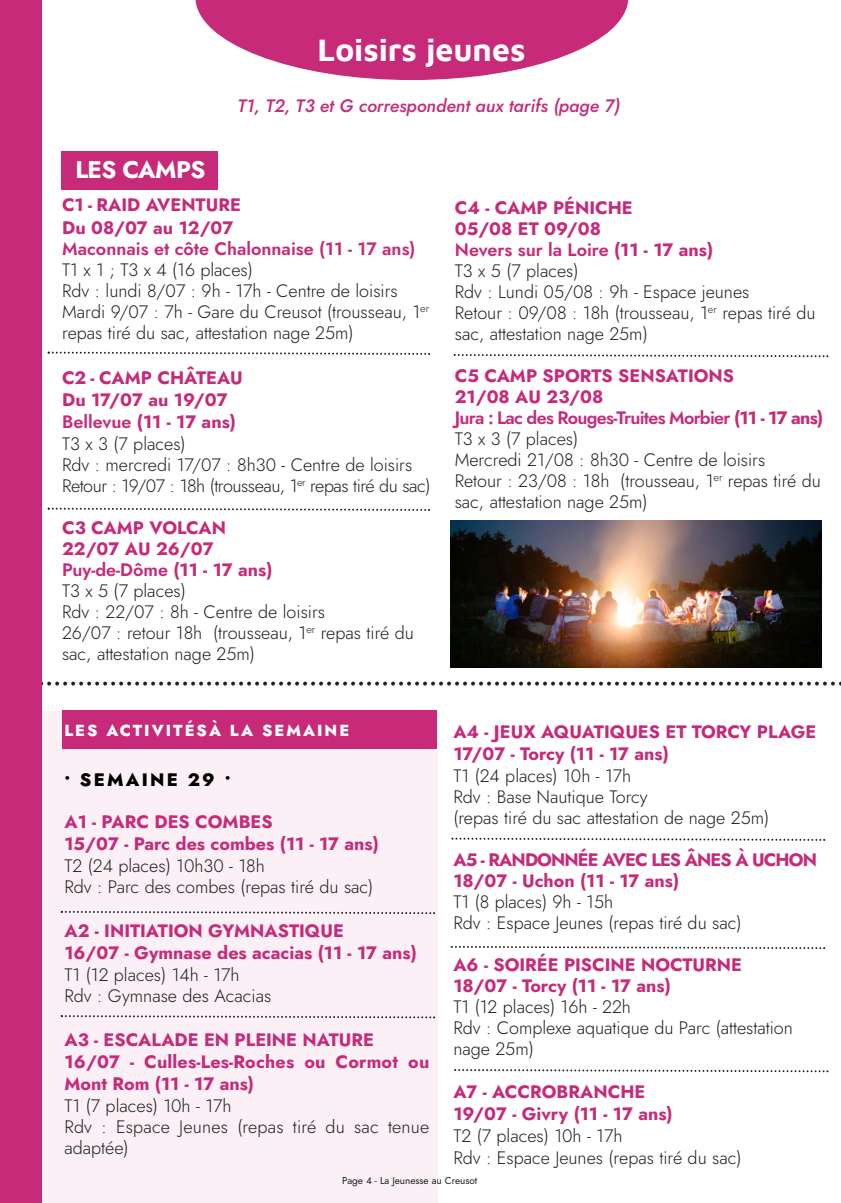
<style>
.page{position:relative;width:841px;height:1203px;background:#fff}
.page>*{position:absolute;margin:0;border:0;box-sizing:border-box;transform-origin:0 0}
.t1{font:700 32px "Maven Pro";color:#fff}
.t2{font:700 24px "Jost";letter-spacing:-.025em;color:#fff}
.t3{font:300 18px/21px "Jost";color:#231f20}
.t4{font:700 18px/22px "Jost";color:#c62a79}
.t5{font:600 18px "Jost";color:#c62a79}
.t6{font:300 18px/21px "Jost";letter-spacing:-.025em;color:#231f20}
.t7{font:600 18px "Jost";letter-spacing:-.04em;color:#c62a79}
.t8{font:italic 500 18px "Jost";color:#c62a79}
.t9{font:700 18px "Jost";letter-spacing:-.05em;color:#c62a79}
.t10{font:800 18px "Jost";letter-spacing:.125em;color:#000}
.t11{font:800 16px "Jost";letter-spacing:.125em;color:#fff}
.t12{font:10px "Jost";color:#231f20}
.s1{font-weight:600}
.s2{font-weight:700}
</style>
<div class="page">
<svg style="left:42px;top:681px;width:799px;height:4px"></svg>
<div style="left:0;top:0;width:42px;height:1203px;background:#c62a79"></div>
<div style="left:0;top:711px;width:437px;height:492px;background:#c62a79;opacity:.07"></div>
<svg style="left:195px;top:0;width:433px;height:80px"></svg>
<div style="left:62px;top:152px;width:156px;height:38px;background:#c62a79"></div>
<svg style="left:453px;top:354px;width:375px;height:4px"></svg>
<div style="left:62px;top:711px;width:375px;height:38px;background:#c62a79"></div>
<svg style="left:451px;top:837px;width:374px;height:4px"></svg>
<svg style="left:450px;top:945px;width:375px;height:5px"></svg>
<svg style="left:47px;top:507px;width:383px;height:4px"></svg>
<svg style="left:47px;top:351px;width:383px;height:4px"></svg>
<img style="left:450px;top:521px;width:372px;height:146px">
<svg style="left:454px;top:1069px;width:374px;height:4px"></svg>
<svg style="left:60px;top:910px;width:375px;height:5px"></svg>
<svg style="left:60px;top:1014px;width:375px;height:5px"></svg>
<p class="t1" style="left:317px;top:30px;width:209px">Loisirs jeunes</p>
<p class="t8" style="left:237px;top:93px;width:384px">T1, T2, T3 et G correspondent aux tarifs (page 7)</p>
<p class="t2" style="left:75px;top:153px;width:131px">LES CAMPS</p>
<p class="t4" style="left:62px;top:194px;width:180px">C1 - RAID AVENTURE</p>
<p class="t4" style="left:62px;top:217px;width:173px">DU 08/07 AU 12/07</p>
<p class="t5" style="left:62px;top:236px;width:355px">Maconnais et côte Chalonnaise (11 - 17 ans)</p>
<p class="t3" style="left:62px;top:259px;width:192px">T1 x 1 ; T3 x 4 (16 places)</p>
<p class="t3" style="left:62px;top:281px;width:337px">Rdv : lundi 8/07 : 9h - 17h - Centre de loisirs</p>
<p class="t3" style="left:62px;top:302px;width:369px">Mardi 9/07 : 7h - Gare du Creusot (trousseau, 1<sup>er </sup>repas tiré du sac, attestation nage 25m)</p>
<p class="t4" style="left:62px;top:367px;width:182px">C2 - CAMP CHÂTEAU</p>
<p class="t4" style="left:62px;top:389px;width:167px">DU 17/07 AU 19/07</p>
<p class="t4" style="left:62px;top:411px;width:175px"><span class="s1">Bellevue</span> (11 - 17 ANS)</p>
<p class="t3" style="left:62px;top:433px;width:125px">T3 x 3 (7 places)</p>
<p class="t6" style="left:62px;top:455px;width:370px">Rdv : mercredi 17/07 : 8h30 - Centre de loisirs<br>Retour : 19/07 : 18h (trousseau, 1<sup>er</sup> repas tiré du sac)</p>
<p class="t4" style="left:62px;top:517px;width:166px">C3 CAMP VOLCAN</p>
<p class="t4" style="left:62px;top:538px;width:153px">22/07 AU 26/07</p>
<p class="t5" style="left:62px;top:557px;width:212px">Puy-de-Dôme <span class="s2">(11 - 17 ANS)</span></p>
<p class="t3" style="left:62px;top:580px;width:125px">T3 x 5 (7 places)</p>
<p class="t3" style="left:62px;top:602px;width:265px">Rdv : 22/07 : 8h - Centre de loisirs</p>
<p class="t3" style="left:62px;top:623px;width:353px">26/07 : retour 18h (trousseau, 1<sup>er</sup> repas tiré du sac, attestation nage 25m)</p>
<p class="t4" style="left:455px;top:197px;width:179px">C4 - CAMP PÉNICHE</p>
<p class="t4" style="left:455px;top:218px;width:148px">05/08 ET 09/08</p>
<p class="t5" style="left:455px;top:237px;width:260px">Nevers sur la Loire <span class="s2">(11 - 17 ANS)</span></p>
<p class="t3" style="left:455px;top:260px;width:125px">T3 x 5 (7 places)</p>
<p class="t3" style="left:455px;top:281px;width:296px">Rdv : Lundi 05/08 : 9h - Espace jeunes</p>
<p class="t3" style="left:455px;top:302px;width:362px">Retour : 09/08 : 18h (trousseau, 1<sup>er</sup> repas tiré du sac, attestation nage 25m)</p>
<p class="t4" style="left:455px;top:365px;width:281px">C5 CAMP SPORTS SENSATIONS</p>
<p class="t4" style="left:455px;top:386px;width:150px">21/08 AU 23/08</p>
<p class="t7" style="left:455px;top:405px;width:370px">Jura : Lac des Rouges-Truites Morbier <span class="s2">(11 - 17 ANS)</span></p>
<p class="t3" style="left:455px;top:428px;width:125px">T3 x 3 (7 places)</p>
<p class="t3" style="left:455px;top:449px;width:312px">Mercredi 21/08 : 8h30 - Centre de loisirs</p>
<p class="t3" style="left:455px;top:470px;width:368px">Retour : 23/08 : 18h (trousseau, 1<sup>er</sup> repas tiré du sac, attestation nage 25m)</p>
<p class="t11" style="left:64px;top:719px;width:286px">LES ACTIVITÉSÀ LA SEMAINE</p>
<p class="t10" style="left:64px;top:767px;width:167px">• SEMAINE 29 •</p>
<p class="t4" style="left:64px;top:811px;width:210px">A1 - PARC DES COMBES</p>
<p class="t4" style="left:64px;top:833px;width:316px">15/07 - PARC DES COMBES (11 - 17 ANS)</p>
<p class="t3" style="left:64px;top:855px;width:202px">T2 (24 places) 10h30 - 18h</p>
<p class="t3" style="left:64px;top:876px;width:310px">Rdv : Parc des combes (repas tiré du sac)</p>
<p class="t4" style="left:64px;top:920px;width:281px">A2 - INITIATION GYMNASTIQUE</p>
<p class="t4" style="left:64px;top:942px;width:354px">16/07 - GYMNASE DES ACACIAS (11 - 17 ANS)</p>
<p class="t3" style="left:64px;top:964px;width:177px">T1 (12 places) 14h - 17h</p>
<p class="t3" style="left:64px;top:985px;width:208px">Rdv : Gymnase des Acacias</p>
<p class="t4" style="left:64px;top:1029px;width:311px">A3 - ESCALADE EN PLEINE NATURE</p>
<p class="t4" style="left:64px;top:1051px;width:366px">16/07 - CULLES-LES-ROCHES OU CORMOT OU<br>MONT ROM (11 - 17 ANS)</p>
<p class="t3" style="left:64px;top:1095px;width:169px">T1 (7 places) 10h - 17h</p>
<p class="t3" style="left:64px;top:1116px;width:366px">Rdv : Espace Jeunes (repas tiré du sac tenue adaptée)</p>
<p class="t4" style="left:453px;top:721px;width:364px">A4 - JEUX AQUATIQUES ET TORCY PLAGE</p>
<p class="t4" style="left:453px;top:743px;width:217px">17/07 - TORCY (11 - 17 ANS)</p>
<p class="t3" style="left:453px;top:765px;width:179px">T1 (24 places) 10h - 17h</p>
<p class="t3" style="left:453px;top:786px;width:196px">Rdv : Base Nautique Torcy</p>
<p class="t3" style="left:453px;top:807px;width:317px">(repas tiré du sac attestation de nage 25m)</p>
<p class="t9" style="left:453px;top:847px;width:365px">A5 - RANDONNÉE AVEC LES ÂNES À UCHON</p>
<p class="t4" style="left:453px;top:870px;width:227px">18/07 - UCHON (11 - 17 ANS)</p>
<p class="t3" style="left:453px;top:891px;width:161px">T1 (8 places) 9h - 15h</p>
<p class="t3" style="left:453px;top:912px;width:290px">Rdv : Espace Jeunes (repas tiré du sac)</p>
<p class="t4" style="left:453px;top:954px;width:290px">A6 - SOIRÉE PISCINE NOCTURNE</p>
<p class="t4" style="left:453px;top:975px;width:219px">18/07 - TORCY (11 - 17 ANS)</p>
<p class="t3" style="left:453px;top:996px;width:179px">T1 (12 places) 16h - 22h</p>
<p class="t3" style="left:453px;top:1017px;width:341px">Rdv : Complexe aquatique du Parc (attestation nage 25m)</p>
<p class="t4" style="left:453px;top:1081px;width:193px">A7 - ACCROBRANCHE</p>
<p class="t4" style="left:453px;top:1103px;width:221px">19/07 - GIVRY (11 - 17 ANS)</p>
<p class="t3" style="left:453px;top:1125px;width:171px">T2 (7 places) 10h - 17h</p>
<p class="t3" style="left:453px;top:1147px;width:290px">Rdv : Espace Jeunes (repas tiré du sac)</p>
<p class="t12" style="left:342px;top:1173px;width:136px">Page 4 - La Jeunesse au Creusot</p>
</div>
